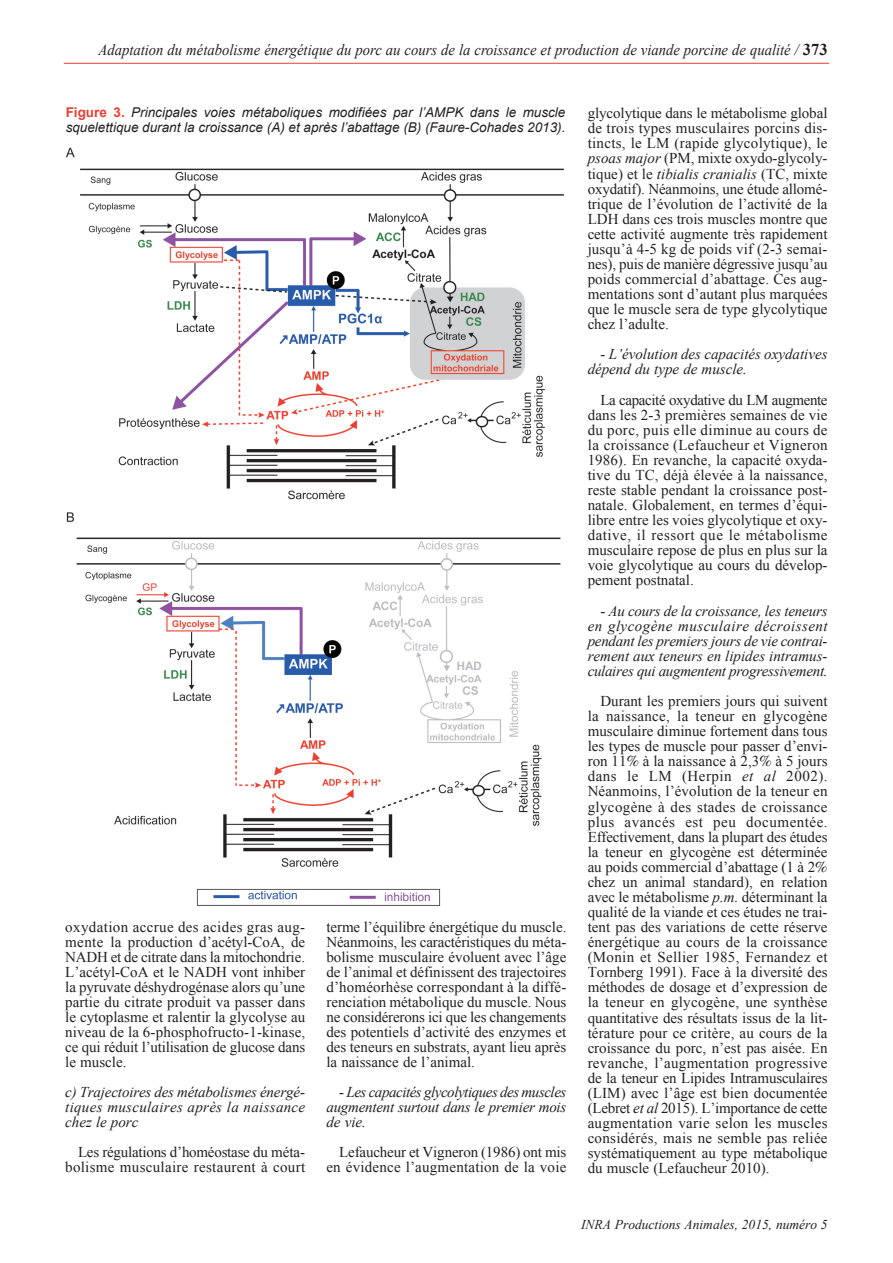
<style>
.page{position:relative;width:893px;height:1263px;background:#fff}
.page>*{position:absolute;margin:0;border:0;box-sizing:border-box;transform-origin:0 0}
.t1{font:italic 15.75px "Times New Roman";color:#231f20;scale:.93 1}
.t2{font:15px/15px "Times New Roman";color:#231f20;text-align:justify}
.t3{font:italic 15px/15px "Times New Roman";color:#231f20;text-align:justify}
.t4{font:15px/15px "Times New Roman";letter-spacing:.02em;color:#231f20;text-align:right}
.t5{font:italic 13.5px/15px "Arial";color:#231f20}
.t6{font:italic 13.5px "Times New Roman";color:#231f20}
.s1{font-weight:700;font-style:normal;font-size:16.5px}
.s2{font-weight:700;font-style:normal;color:#ee3e34}
.s3{font-style:italic}
.s4{font-family:"Century Schoolbook BT";font-style:italic}
</style>
<div class="page">
<hr style="left:64px;top:63px;width:765px;height:1px;background:#ee3e34">
<img style="left:67px;top:147px;width:497px;height:758px">
<p class="t1" style="left:98px;top:41px;width:786px">Adaptation du métabolisme énergétique du porc au cours de la croissance et production de viande porcine de qualité / <span class="s1">373</span></p>
<p class="t5" style="left:66px;top:105px;width:501px"><span class="s2">Figure 3.</span> Principales voies métaboliques modifiées par l’AMPK dans le muscle squelettique durant la croissance (A) et après l’abattage (B) (Faure-Cohades 2013).</p>
<p class="t2" style="left:65px;top:920px;width:241px">oxydation accrue des acides gras aug&shy;mente la production d’acétyl-CoA, de NADH et de citrate dans la mitochondrie.<br>L’acétyl-CoA et le NADH vont inhiber la pyruvate déshydrogénase alors qu’une partie du citrate produit va passer dans le cytoplasme et ralentir la glycolyse au niveau de la 6-phosphofructo-1-kinase, ce qui réduit l’utilisation de glucose dans le muscle.</p>
<p class="t3" style="left:65px;top:1085px;width:241px">c) Trajectoires des métabolismes énergé&shy;tiques musculaires après la naissance chez le porc</p>
<p class="t4" style="left:65px;top:1145px;width:241px">Les régulations d’homéostase du méta&shy;bolisme musculaire restaurent à court</p>
<p class="t2" style="left:326px;top:920px;width:241px">terme l’équilibre énergétique du muscle.<br>Néanmoins, les caractéristiques du méta&shy;bolisme musculaire évoluent avec l’âge de l’animal et définissent des trajectoires d’homéorhèse correspondant à la diffé&shy;renciation métabolique du muscle. Nous ne considérerons ici que les changements des potentiels d’activité des enzymes et des teneurs en substrats, ayant lieu après la naissance de l’animal.</p>
<p class="t3" style="left:326px;top:1085px;width:241px;text-indent:13px">- Les capacités glycolytiques des muscles augmentent surtout dans le premier mois de vie.</p>
<p class="t2" style="left:326px;top:1145px;width:241px;text-align:right">Lefaucheur et Vigneron (1986) ont mis en évidence l’augmentation de la voie</p>
<p class="t2" style="left:588px;top:106px;width:241px">glycolytique dans le métabolisme global de trois types musculaires porcins dis&shy;tincts, le LM (rapide glycolytique), le <span class="s3">psoas major</span> (PM, mixte oxydo-glycoly&shy;tique) et le <span class="s3">tibialis cranialis</span> (TC, mixte oxydatif). Néanmoins, une étude allomé&shy;trique de l’évolution de l’activité de la LDH dans ces trois muscles montre que cette activité augmente très rapidement jusqu’à 4-5 kg de poids vif (2-3 semai&shy;nes), puis de manière dégressive jusqu’au poids commercial d’abattage. Ces aug&shy;mentations sont d’autant plus marquées que le muscle sera de type glycolytique chez l’adulte.</p>
<p class="t3" style="left:588px;top:347px;width:241px;text-indent:13px">- L’évolution des capacités oxydatives dépend du type de muscle.</p>
<p class="t2" style="left:588px;top:392px;width:241px;text-indent:13px">La capacité oxydative du LM augmente dans les 2-3 premières semaines de vie du porc, puis elle diminue au cours de la croissance (Lefaucheur et Vigneron 1986). En revanche, la capacité oxyda&shy;tive du TC, déjà élevée à la naissance, reste stable pendant la croissance post&shy;natale. Globalement, en termes d’équi&shy;libre entre les voies glycolytique et oxy&shy;dative, il ressort que le métabolisme musculaire repose de plus en plus sur la voie glycolytique au cours du dévelop&shy;pement postnatal.</p>
<p class="t3" style="left:588px;top:603px;width:241px;text-indent:13px">- Au cours de la croissance, les teneurs en glycogène musculaire décroissent pendant les premiersjours de vie contrai&shy;rement aux teneurs en lipides intramus&shy;culaires qui augmentent progressivement.</p>
<p class="t2" style="left:588px;top:693px;width:241px;text-indent:13px">Durant les premiers jours qui suivent la naissance, la teneur en glycogène musculaire diminue fortement dans tous les types de muscle pour passer d’envi&shy;ron 11<span class="s4">%</span> à la naissance à 2,3<span class="s4">%</span> à 5 jours dans le LM (Herpin <span class="s3">et al</span> 2002).<br>Néanmoins, l’évolution de la teneur en glycogène à des stades de croissance plus avancés est peu documentée.<br>Effectivement, dans la plupart des études la teneur en glycogène est déterminée au poids commercial d’abattage (1 à 2<span class="s4">% </span>chez un animal standard), en relation avec le métabolisme <span class="s3">p.m.</span> déterminant la qualité de la viande et ces études ne trai&shy;tent pas des variations de cette réserve énergétique au cours de la croissance (Monin et Sellier 1985, Fernandez et Tornberg 1991). Face à la diversité des méthodes de dosage et d’expression de la teneur en glycogène, une synthèse quantitative des résultats issus de la lit&shy;térature pour ce critère, au cours de la croissance du porc, n’est pas aisée. En revanche, l’augmentation progressive de la teneur en Lipides Intramusculaires (LIM) avec l’âge est bien documentée (Lebret <span class="s3">et al</span> 2015). L’importance de cette augmentation varie selon les muscles considérés, mais ne semble pas reliée systématiquement au type métabolique du muscle (Lefaucheur 2010).</p>
<p class="t6" style="left:581px;top:1217px;width:248px">INRA Productions Animales, 2015, numéro 5</p>
</div>
